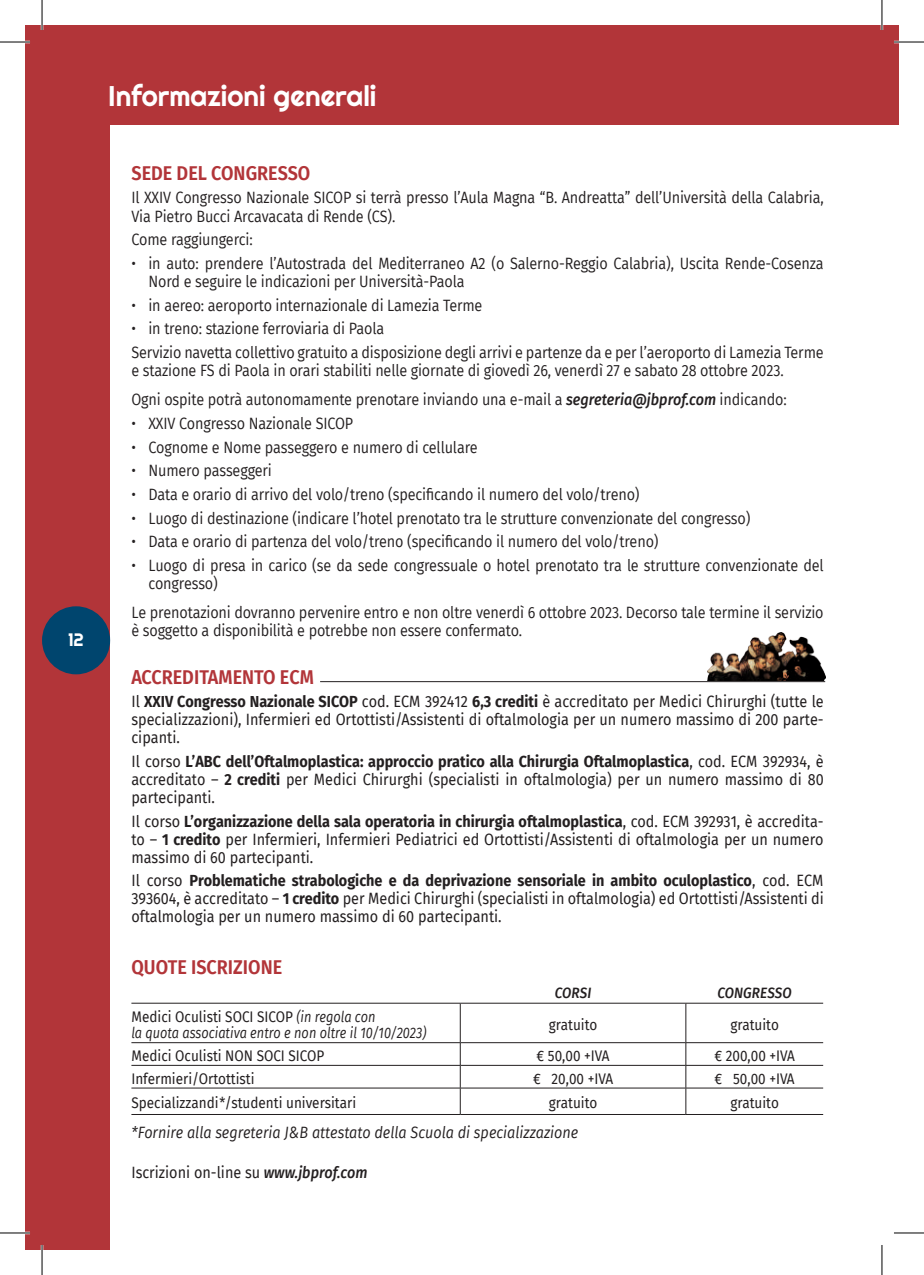
<style>
.page{position:relative;width:924px;height:1275px;background:#fff}
.page>*{position:absolute;margin:0;border:0;box-sizing:border-box;transform-origin:0 0}
.t1{font:28.4px "Righteous";color:#fff}
.t2{font:22px "Righteous";letter-spacing:-.02em;color:#fff}
.t3{font:600 20px "Fira Sans";color:#b23539;scale:.9 1}
.t4{font:18px "Righteous";color:#fff}
.t5{font:16px/18px "Fira Sans";letter-spacing:-.01em;color:#231f20;scale:.9 1}
.t6{font:16px/18px "Fira Sans";color:#231f20;text-align:justify;scale:.9 1}
.t7{font:italic 16px "Fira Sans";color:#231f20;scale:.9 1}
.t8{font:15px "Fira Sans";color:#231f20;scale:.9 1}
.t9{font:italic 15px/16px "Fira Sans";color:#231f20;scale:.85 1}
.t10{font:italic 500 15px "Fira Sans";letter-spacing:.01em;color:#231f20;scale:.9 1}
.s1{font-weight:500;font-style:italic}
.s2{font-weight:700}
.s3{font-style:normal}
</style>
<div class="page">
<div style="left:25px;top:25px;width:873px;height:1225px;background:#b23539"></div>
<div style="left:110px;top:125px;width:788px;height:1125px;background:#fff"></div>
<div style="left:42px;top:606px;width:68px;height:68px;background:#00456e;border-radius:50%"></div>
<hr style="left:131px;top:1003px;width:329px;height:1px;background:#231f20">
<hr style="left:460px;top:1003px;width:225px;height:1px;background:#231f20">
<hr style="left:459px;top:1003px;width:1px;height:39px;background:#231f20">
<hr style="left:685px;top:1003px;width:137px;height:1px;background:#231f20">
<hr style="left:685px;top:1003px;width:1px;height:39px;background:#231f20">
<hr style="left:131px;top:1042px;width:329px;height:1px;background:#231f20">
<hr style="left:460px;top:1042px;width:225px;height:1px;background:#231f20">
<hr style="left:685px;top:1042px;width:137px;height:1px;background:#231f20">
<hr style="left:131px;top:1065px;width:329px;height:1px;background:#231f20">
<hr style="left:460px;top:1065px;width:225px;height:1px;background:#231f20">
<hr style="left:685px;top:1065px;width:137px;height:1px;background:#231f20">
<hr style="left:131px;top:1087px;width:329px;height:1px;background:#231f20">
<hr style="left:460px;top:1087px;width:225px;height:1px;background:#231f20">
<svg style="left:459px;top:1043px;width:1px;height:71px"></svg>
<hr style="left:685px;top:1087px;width:137px;height:1px;background:#231f20">
<svg style="left:685px;top:1043px;width:1px;height:71px"></svg>
<hr style="left:131px;top:1114px;width:329px;height:1px;background:#231f20">
<hr style="left:460px;top:1114px;width:225px;height:1px;background:#231f20">
<hr style="left:685px;top:1114px;width:137px;height:1px;background:#231f20">
<img style="left:707px;top:633px;width:117px;height:48px">
<hr style="left:320px;top:681px;width:504px;height:1px;background:#231f20">
<hr style="left:0;top:41px;width:30px;height:2px;background:#fff">
<hr style="left:893px;top:41px;width:30px;height:2px;background:#fff">
<hr style="left:0;top:1231px;width:30px;height:3px;background:#fff">
<hr style="left:41px;top:0;width:2px;height:30px;background:#fff">
<hr style="left:41px;top:1245px;width:2px;height:30px;background:#fff">
<hr style="left:880px;top:0;width:2px;height:30px;background:#fff">
<hr style="left:0;top:42px;width:30px;height:1px;background:#000">
<hr style="left:893px;top:42px;width:30px;height:1px;background:#000">
<hr style="left:0;top:1232px;width:30px;height:1px;background:#000">
<hr style="left:893px;top:1232px;width:30px;height:1px;background:#000">
<hr style="left:42px;top:0;width:1px;height:30px;background:#000">
<hr style="left:42px;top:1245px;width:1px;height:30px;background:#000">
<hr style="left:881px;top:0;width:1px;height:30px;background:#000">
<hr style="left:881px;top:1245px;width:1px;height:30px;background:#000">
<h1 class="t1" style="left:108px;top:78px;width:269px">Informazioni generali</h1>
<h2 class="t2" style="left:81px;top:79px;width:370px">XXIV CONGRESSO NAZIONALE SICOP</h2>
<p class="t4" style="left:68px;top:628px;width:17px">12</p>
<p class="t3" style="left:131px;top:156px;width:200px">SEDE DEL CONGRESSO</p>
<p class="t5" style="left:131px;top:188px;width:770px">Il XXIV Congresso Nazionale SICOP si terrà presso l’Aula Magna “B. Andreatta” dell’Università della Calabria,<br>Via Pietro Bucci Arcavacata di Rende (CS).</p>
<p class="t5" style="left:131px;top:230px;width:136px">Come raggiungerci:</p>
<p class="t5" style="left:148px;top:254px;width:751px;text-indent:-17px">• in auto: prendere l’Autostrada del Mediterraneo A2 (o Salerno-Reggio Calabria), Uscita Rende-Cosenza<br>Nord e seguire le indicazioni per Università-Paola</p>
<p class="t5" style="left:131px;top:295px;width:391px">• in aereo: aeroporto internazionale di Lamezia Terme</p>
<p class="t5" style="left:131px;top:316px;width:770px;line-height:23.6px">• in treno: stazione ferroviaria di Paola<br>Servizio navetta collettivo gratuito a disposizione degli arrivi e partenze da e per l’aeroporto di Lamezia Terme</p>
<p class="t5" style="left:131px;top:355px;width:729px;line-height:29.4px">e stazione FS di Paola in orari stabiliti nelle giornate di giovedì 26, venerdì 27 e sabato 28 ottobre 2023.<br>Ogni ospite potrà autonomamente prenotare inviando una e-mail a <span class="s1">segreteria@jbprof.com</span> indicando:</p>
<p class="t5" style="left:131px;top:414px;width:248px">• XXIV Congresso Nazionale SICOP</p>
<p class="t5" style="left:131px;top:437px;width:386px">• Cognome e Nome passeggero e numero di cellulare</p>
<p class="t5" style="left:131px;top:461px;width:158px">• Numero passeggeri</p>
<p class="t5" style="left:131px;top:485px;width:566px">• Data e orario di arrivo del volo/treno (specificando il numero del volo/treno)</p>
<p class="t5" style="left:131px;top:508px;width:689px">• Luogo di destinazione (indicare l’hotel prenotato tra le strutture convenzionate del congresso)</p>
<p class="t5" style="left:131px;top:532px;width:587px">• Data e orario di partenza del volo/treno (specificando il numero del volo/treno)</p>
<p class="t5" style="left:148px;top:556px;width:751px;text-indent:-17px">• Luogo di presa in carico (se da sede congressuale o hotel prenotato tra le strutture convenzionate del congresso)</p>
<p class="t5" style="left:131px;top:603px;width:770px">Le prenotazioni dovranno pervenire entro e non oltre venerdì 6 ottobre 2023. Decorso tale termine il servizio è soggetto a disponibilità e potrebbe non essere confermato.</p>
<p class="t3" style="left:131px;top:660px;width:204px">ACCREDITAMENTO ECM</p>
<p class="t6" style="left:131px;top:692px;width:770px">Il <span class="s2">XXIV Congresso Nazionale SICOP</span> cod. ECM 392412 <span class="s2">6,3 crediti</span> è accreditato per Medici Chirurghi (tutte le specializzazioni), Infermieri ed Ortottisti/Assistenti di oftalmologia per un numero massimo di 200 parte&shy;cipanti.</p>
<p class="t6" style="left:131px;top:752px;width:770px">Il corso <span class="s2">L’ABC dell’Oftalmoplastica: approccio pratico alla Chirurgia Oftalmoplastica</span>, cod. ECM 392934, è accreditato – <span class="s2">2 crediti</span> per Medici Chirurghi (specialisti in oftalmologia) per un numero massimo di 80 partecipanti.</p>
<p class="t6" style="left:131px;top:811px;width:770px">Il corso <span class="s2">L’organizzazione della sala operatoria in chirurgia oftalmoplastica</span>, cod. ECM 392931, è accredita&shy;to – <span class="s2">1 credito</span> per Infermieri, Infermieri Pediatrici ed Ortottisti/Assistenti di oftalmologia per un numero massimo di 60 partecipanti.</p>
<p class="t6" style="left:131px;top:871px;width:770px">Il corso <span class="s2">Problematiche strabologiche e da deprivazione sensoriale in ambito oculoplastico</span>, cod. ECM 393604, è accreditato – <span class="s2">1 credito</span> per Medici Chirurghi (specialisti in oftalmologia) ed Ortottisti/Assistenti di oftalmologia per un numero massimo di 60 partecipanti.</p>
<p class="t3" style="left:131px;top:950px;width:169px">QUOTE ISCRIZIONE</p>
<p class="t10" style="left:554px;top:980px;width:42px">CORSI</p>
<p class="t10" style="left:717px;top:980px;width:84px">CONGRESSO</p>
<p class="t9" style="left:131px;top:1008px;width:348px"><span class="s3">Medici Oculisti SOCI SICOP</span> (in regola con<br>la quota associativa entro e non oltre il 10/10/2023)</p>
<p class="t8" style="left:548px;top:1013px;width:55px">gratuito</p>
<p class="t8" style="left:730px;top:1013px;width:55px">gratuito</p>
<p class="t8" style="left:131px;top:1044px;width:216px">Medici Oculisti NON SOCI SICOP</p>
<p class="t8" style="left:536px;top:1044px;width:82px">€ 50,00 +IVA</p>
<p class="t8" style="left:714px;top:1044px;width:91px">€ 200,00 +IVA</p>
<p class="t8" style="left:131px;top:1067px;width:138px">Infermieri/Ortottisti</p>
<p class="t8" style="left:533px;top:1067px;width:90px">€ 20,00 +IVA</p>
<p class="t8" style="left:714px;top:1067px;width:90px">€ 50,00 +IVA</p>
<p class="t8" style="left:131px;top:1091px;width:251px">Specializzandi*/studenti universitari</p>
<p class="t8" style="left:548px;top:1091px;width:55px">gratuito</p>
<p class="t8" style="left:730px;top:1091px;width:55px">gratuito</p>
<p class="t7" style="left:131px;top:1121px;width:498px">*Fornire alla segreteria J&amp;B attestato della Scuola di specializzazione</p>
<p class="t6" style="left:131px;top:1162px;width:264px">Iscrizioni on-line su <span class="s1">www.jbprof.com</span></p>
</div>
